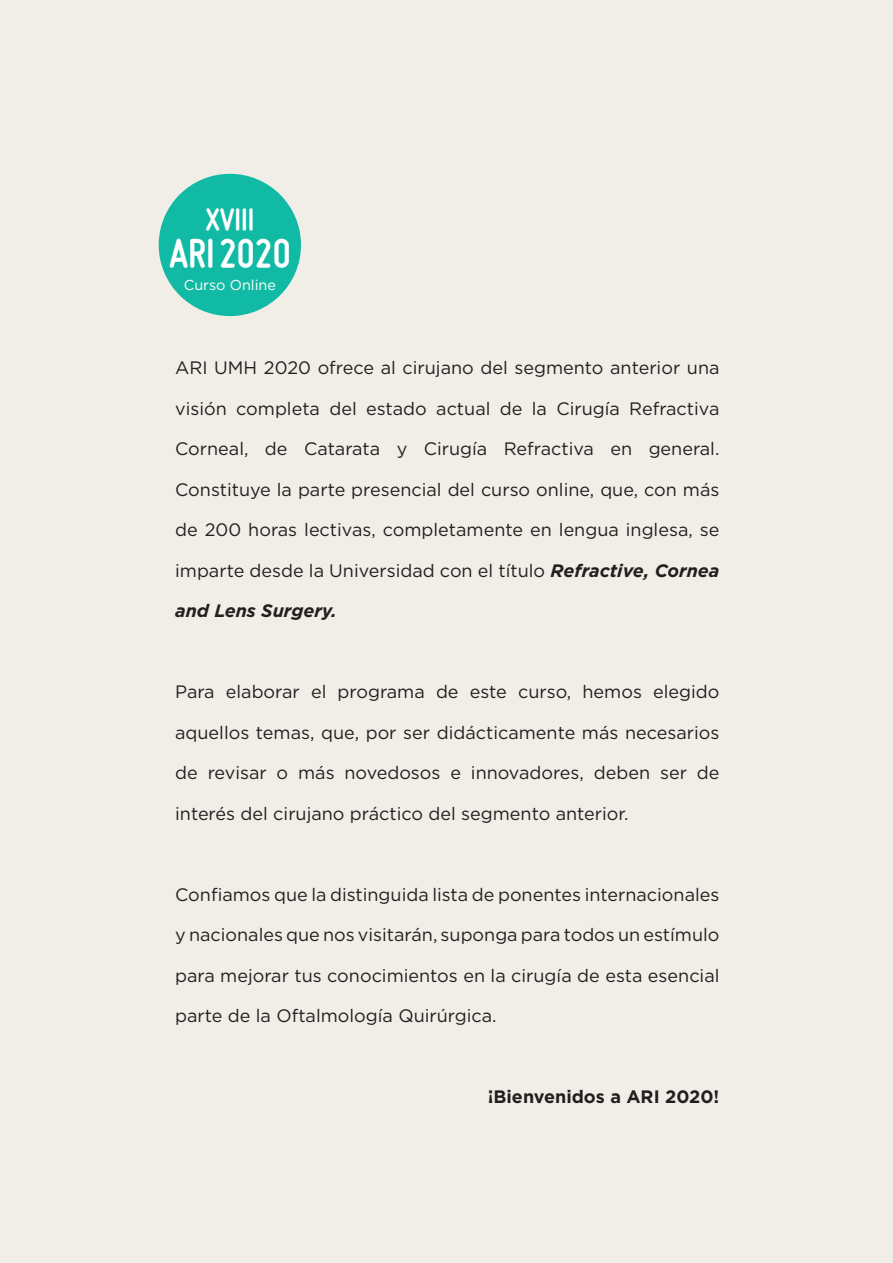
<style>
.page{position:relative;width:893px;height:1263px;background:#f1eee8}
.page>*{position:absolute;margin:0;border:0;box-sizing:border-box;transform-origin:0 0}
.t1{font:700 43.2px "Miso";color:#fff}
.t2{font:700 33.15px "Miso";color:#fff}
.t3{font:18px "Gotham";color:#231f20}
.t4{font:700 18px "Gotham";color:#231f20}
.t5{font:italic 700 18px "Gotham";color:#231f20}
.t6{font:14.4px "Gotham";color:#fff}
.s1{font-weight:700;font-style:italic}
</style>
<div class="page">
<div style="left:159px;top:174px;width:142px;height:142px;background:#11baa4;border-radius:50%"></div>
<p class="t2" style="left:206px;top:201px;width:50px">XVIII</p>
<p class="t1" style="left:169px;top:229px;width:123px">ARI2020</p>
<p class="t6" style="left:184px;top:276px;width:94px">Curso Online</p>
<p class="t3" style="left:175px;top:356px;width:546px">ARI UMH 2020 ofrece al cirujano del segmento anterior una</p>
<p class="t3" style="left:175px;top:397px;width:546px">visión completa del estado actual de la Cirugía Refractiva</p>
<p class="t3" style="left:175px;top:437px;width:546px">Corneal, de Catarata y Cirugía Refractiva en general.</p>
<p class="t3" style="left:175px;top:478px;width:546px">Constituye la parte presencial del curso online, que, con más</p>
<p class="t3" style="left:175px;top:518px;width:546px">de 200 horas lectivas, completamente en lengua inglesa, se</p>
<p class="t3" style="left:175px;top:559px;width:546px">imparte desde la Universidad con el título <span class="s1">Refractive, Cornea</span></p>
<p class="t5" style="left:175px;top:599px;width:163px">and Lens Surgery.</p>
<p class="t3" style="left:175px;top:680px;width:546px">Para elaborar el programa de este curso, hemos elegido</p>
<p class="t3" style="left:175px;top:721px;width:546px">aquellos temas, que, por ser didácticamente más necesarios</p>
<p class="t3" style="left:175px;top:761px;width:546px">de revisar o más novedosos e innovadores, deben ser de</p>
<p class="t3" style="left:175px;top:802px;width:455px">interés del cirujano práctico del segmento anterior.</p>
<p class="t3" style="left:175px;top:883px;width:546px">Confiamos que la distinguida lista de ponentes internacionales</p>
<p class="t3" style="left:175px;top:923px;width:546px">y nacionales que nos visitarán, suponga para todos un estímulo</p>
<p class="t3" style="left:175px;top:964px;width:546px">para mejorar tus conocimientos en la cirugía de esta esencial</p>
<p class="t3" style="left:175px;top:1004px;width:323px">parte de la Oftalmología Quirúrgica.</p>
<p class="t4" style="left:488px;top:1085px;width:233px">¡Bienvenidos a ARI 2020!</p>
</div>
